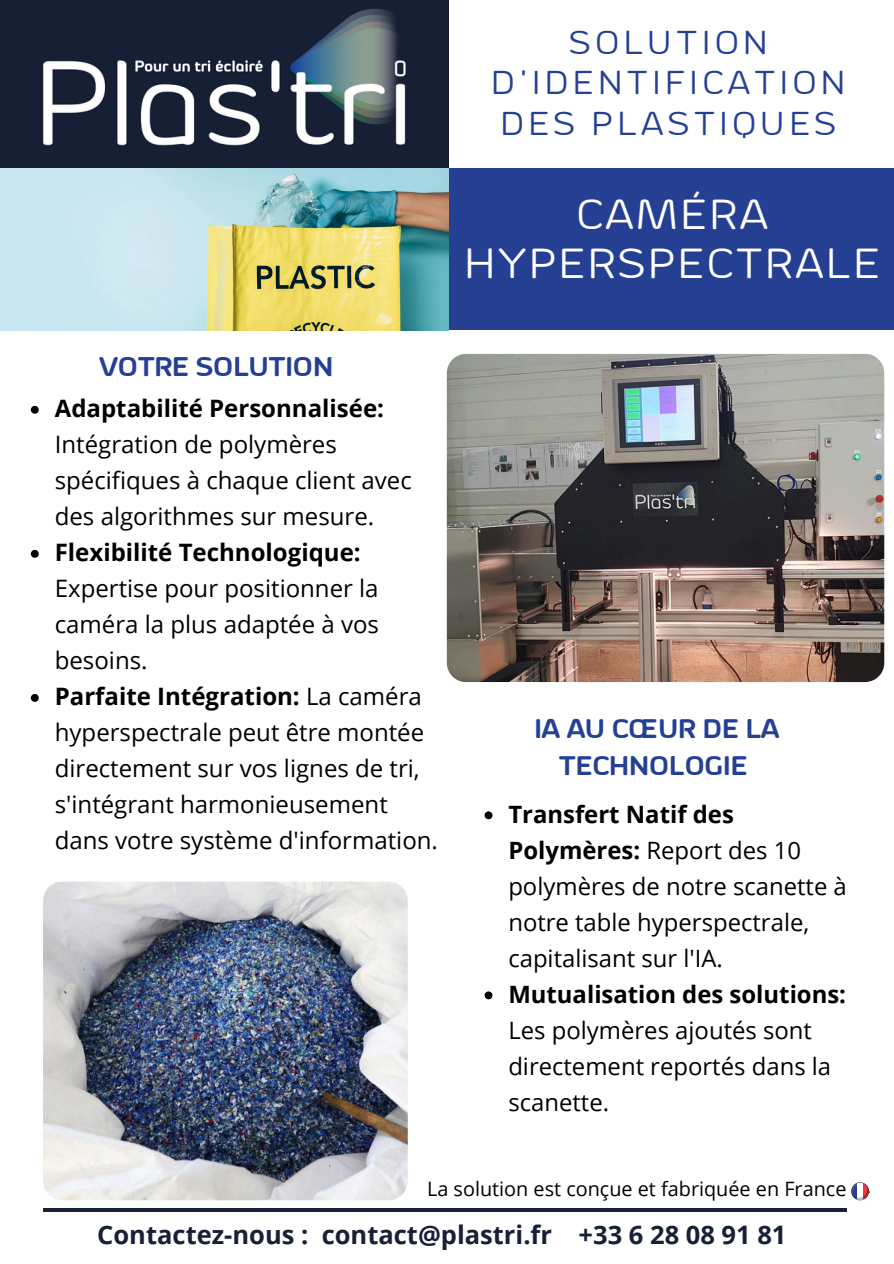
<style>
.page{position:relative;width:894px;height:1264px;background:#fff}
.page>*{position:absolute;margin:0;border:0;box-sizing:border-box;transform-origin:0 0}
.t1{font:42px/49.5px "Byom";letter-spacing:.08em;color:#fff;text-align:center}
.t2{font:33px/40.5px "Byom";letter-spacing:.155em;color:#254093;text-align:center}
.t3{font:700 27px "Byom";color:#254093}
.t4{font:700 26.85px/36.9px "Byom";color:#254093;text-align:center}
.t5{font:700 25.5px "Open Sans";color:#182036}
.t6{font:24px/36px "Open Sans";color:#000}
.t7{font:23.85px/36px "Open Sans";color:#000}
.t8{font:19.8px "Open Sans";color:#000}
.s1{font-weight:700}
</style>
<div class="page">
<hr style="left:43px;top:1208px;width:803px;height:3px;background:#182036">
<div style="left:448px;top:168px;width:445px;height:162px;background:#254093"></div>
<img style="left:0;top:0;width:448px;height:330px">
<img style="left:446px;top:354px;width:437px;height:328px;border-radius:19px">
<img style="left:43px;top:881px;width:364px;height:319px;border-radius:19px">
<svg style="left:484px;top:811px;width:8px;height:8px"></svg>
<svg style="left:484px;top:991px;width:8px;height:8px"></svg>
<svg style="left:31px;top:406px;width:8px;height:8px"></svg>
<svg style="left:31px;top:550px;width:8px;height:8px"></svg>
<svg style="left:31px;top:694px;width:8px;height:8px"></svg>
<svg style="left:851px;top:1182px;width:17px;height:17px"></svg>
<h3 class="t2" style="left:491px;top:22px;width:355px">SOLUTION<br>D'IDENTIFICATION<br>DES PLASTIQUES</h3>
<p class="t3" style="left:99px;top:357px;width:235px">VOTRE SOLUTION</p>
<p class="t6" style="left:55px;top:390px;width:358px"><span class="s1">Adaptabilité Personnalisée:<br></span>Intégration de polymères spécifiques à chaque client avec des algorithmes sur mesure.</p>
<p class="t6" style="left:55px;top:534px;width:326px"><span class="s1">Flexibilité Technologique:<br></span>Expertise pour positionner la caméra la plus adaptée à vos besoins.</p>
<p class="t6" style="left:55px;top:678px;width:384px"><span class="s1">Parfaite Intégration:</span> La caméra hyperspectrale peut être montée directement sur vos lignes de tri, s'intégrant harmonieusement dans votre système d'information.</p>
<h1 class="t1" style="left:465px;top:190px;width:415px">CAMÉRA<br>HYPERSPECTRALE</h1>
<p class="t4" style="left:534px;top:713px;width:246px">IA AU CŒUR DE LA<br>TECHNOLOGIE</p>
<p class="t7" style="left:508px;top:795px;width:340px"><span class="s1">Transfert Natif des<br>Polymères:</span> Report des 10 polymères de notre scanette à notre table hyperspectrale, capitalisant sur l'IA.</p>
<h3 class="t7" style="left:508px;top:975px;width:339px"><span class="s1">Mutualisation des solutions:<br></span>Les polymères ajoutés sont directement reportés dans la scanette.</h3>
<p class="t8" style="left:427px;top:1174px;width:420px">La solution est conçue et fabriquée en France</p>
<p class="t5" style="left:97px;top:1216px;width:690px">Contactez-nous : contact@plastri.fr +33 6 28 08 91 81</p>
</div>
